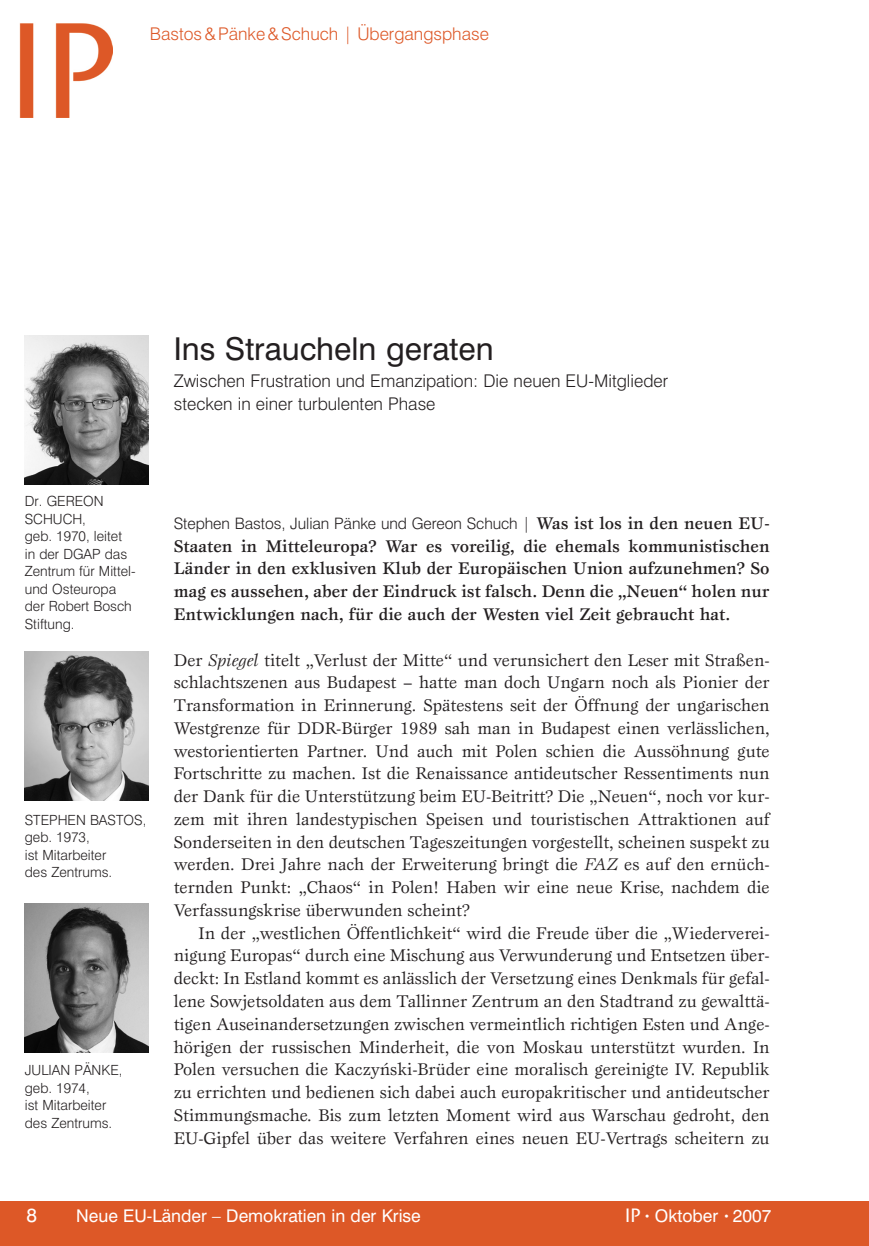
<style>
.page{position:relative;width:869px;height:1246px;background:#fff}
.page>*{position:absolute;margin:0;border:0;box-sizing:border-box;transform-origin:0 0}
.t1{font:31.5px "Swiss 721 BT";color:#231f20}
.t2{font:19.25px "Swiss 721 BT";color:#fff}
.t3{font:17.5px/22.8px "Esprit";color:#231f20;text-align:justify}
.t4{font:500 17.5px/22.8px "Esprit";color:#231f20;text-align:justify}
.t5{font:300 17.5px/22.8px "Swiss 721 BT";color:#231f20}
.t6{font:17.5px "Swiss 721 BT";color:#fff}
.t7{font:300 17.5px "Swiss 721 BT";color:#dd5827}
.t8{font:300 15.75px "Swiss 721 BT";letter-spacing:-.005em;color:#231f20}
.t9{font:300 14px/17.5px "Swiss 721 BT";color:#231f20}
.s1{font-family:"Esprit";font-weight:500;font-size:17.5px}
.s2{font-style:italic}
.s3{font-family:"Esprit CE"}
.s4{font-family:"ITC Stone Sans";font-weight:500;font-size:19.25px}
.s5{font-size:10.5px}
</style>
<div class="page">
<div style="left:0;top:1200px;width:868px;height:45px;background:#dd5827"></div>
<img style="left:20px;top:23px;width:93px;height:95px">
<hr style="left:868px;top:1200px;width:1px;height:45px;background:#dd5827">
<img style="left:25px;top:651px;width:124px;height:149px">
<img style="left:25px;top:903px;width:124px;height:148px">
<img style="left:25px;top:335px;width:124px;height:149px">
<p class="t7" style="left:150px;top:23px;width:340px">Bastos &amp; Pänke &amp; Schuch | Übergangsphase</p>
<h1 class="t1" style="left:174px;top:329px;width:321px">Ins Straucheln geraten</h1>
<p class="t5" style="left:174px;top:369px;width:496px">Zwischen Frustration und Emanzipation: Die neuen EU-Mitglieder stecken in einer turbulenten Phase</p>
<p class="t9" style="left:25px;top:492px;width:112px">Dr. GEREON<br>SCHUCH,<br>geb. 1970, leitet in der DGAP das<br>Zentrum für Mittel&shy;und Osteuropa der Robert Bosch<br>Stiftung.</p>
<p class="t9" style="left:25px;top:810px;width:123px">STEPHEN BASTOS, geb. 1973,<br>ist Mitarbeiter<br>des Zentrums.</p>
<p class="t9" style="left:25px;top:1061px;width:99px">JULIAN PÄNKE, geb. 1974,<br>ist Mitarbeiter des Zentrums.</p>
<p class="t8" style="left:174px;top:513px;width:597px">Stephen Bastos, Julian Pänke und Gereon Schuch | <span class="s1">Was ist los in den neuen EU-</span></p>
<p class="t4" style="left:174px;top:534px;width:597px">Staaten in Mitteleuropa? War es voreilig, die ehemals kommunistischen Länder in den exklusiven Klub der Europäischen Union aufzunehmen? So mag es aussehen, aber der Eindruck ist falsch. Denn die „Neuen“ holen nur Entwicklungen nach, für die auch der Westen viel Zeit gebraucht hat.</p>
<p class="t3" style="left:174px;top:648px;width:597px">Der <span class="s2">Spiegel</span> titelt „Verlust der Mitte“ und verunsichert den Leser mit Straßen&shy;schlachtszenen aus Budapest – hatte man doch Ungarn noch als Pionier der Transformation in Erinnerung. Spätestens seit der Öffnung der ungarischen Westgrenze für DDR-Bürger 1989 sah man in Budapest einen verlässlichen, westorientierten Partner. Und auch mit Polen schien die Aussöhnung gute Fortschritte zu machen. Ist die Renaissance antideutscher Ressentiments nun der Dank für die Unterstützung beim EU-Beitritt? Die „Neuen“, noch vor kur&shy;zem mit ihren landestypischen Speisen und touristischen Attraktionen auf Sonderseiten in den deutschen Tageszeitungen vorgestellt, scheinen suspekt zu werden. Drei Jahre nach der Erweiterung bringt die <span class="s2">FAZ</span> es auf den ernüch&shy;ternden Punkt: „Chaos“ in Polen! Haben wir eine neue Krise, nachdem die Verfassungskrise überwunden scheint?</p>
<p class="t3" style="left:174px;top:921px;width:597px;text-indent:25px">In der „westlichen Öffentlichkeit“ wird die Freude über die „Wiederverei&shy;nigung Europas“ durch eine Mischung aus Verwunderung und Entsetzen über&shy;deckt: In Estland kommt es anlässlich der Versetzung eines Denkmals für gefal&shy;lene Sowjetsoldaten aus dem Tallinner Zentrum an den Stadtrand zu gewalttä&shy;tigen Auseinandersetzungen zwischen vermeintlich richtigen Esten und Ange&shy;hörigen der russischen Minderheit, die von Moskau unterstützt wurden. In Polen versuchen die Kaczy<span class="s3">ń</span>ski-Brüder eine moralisch gereinigte IV. Republik zu errichten und bedienen sich dabei auch europakritischer und antideutscher Stimmungsmache. Bis zum letzten Moment wird aus Warschau gedroht, den EU-Gipfel über das weitere Verfahren eines neuen EU-Vertrags scheitern zu</p>
<p class="t2" style="left:27px;top:1202px;width:12px">8</p>
<p class="t6" style="left:76px;top:1204px;width:346px">Neue EU-Länder – Demokratien in der Krise</p>
<p class="t6" style="left:625px;top:1204px;width:148px"><span class="s4">IP</span> <span class="s5">•</span> Oktober <span class="s5">•</span> 2007</p>
</div>
